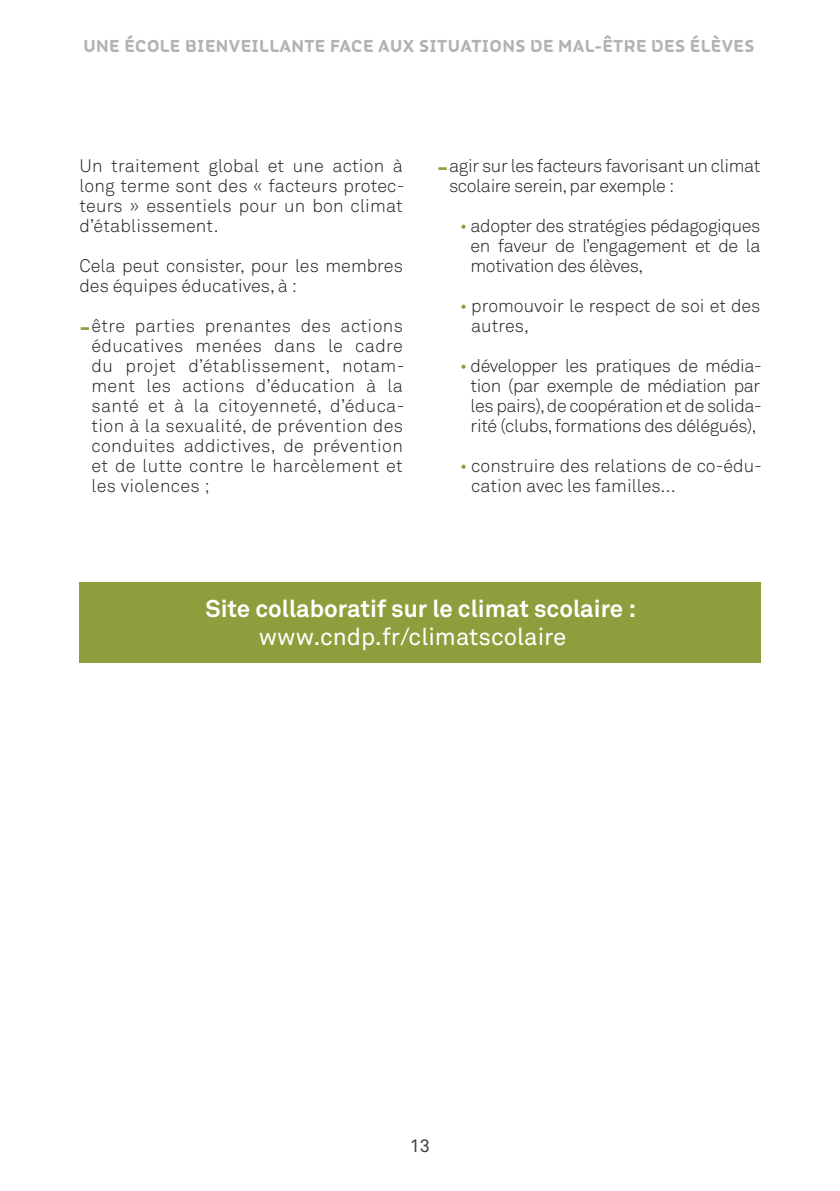
<style>
.page{position:relative;width:840px;height:1191px;background:#fff}
.page>*{position:absolute;margin:0;border:0;box-sizing:border-box;transform-origin:0 0}
.t1{font:700 24px "Akkurat";color:#fff}
.t2{font:24px "Akkurat";color:#fff}
.t3{font:300 18px/20px "Akkurat";color:#231f20;text-align:justify}
.t4{font:300 18px/20px "Akkurat";letter-spacing:-.02em;color:#231f20}
.t5{font:700 18px "FS Alvar";letter-spacing:.02em;color:#b1b2b5}
.t6{font:18px "Akkurat";color:#414243}
.s1{font-weight:700;font-size:24px;color:#8f9e3c}
.s2{color:#8f9e3c}
</style>
<div class="page">
<div style="left:79px;top:582px;width:681px;height:80px;background:#8f9e3c"></div>
<p class="t5" style="left:83px;top:30px;width:672px">UNE ÉCOLE BIENVEILLANTE FACE AUX SITUATIONS DE MAL-ÊTRE DES ÉLÈVES</p>
<p class="t3" style="left:79px;top:156px;width:326px">Un traitement global et une action à long terme sont des « facteurs protec&shy;teurs » essentiels pour un bon climat d’établissement.</p>
<p class="t3" style="left:79px;top:256px;width:325px">Cela peut consister, pour les membres des équipes éducatives, à :</p>
<p class="t3" style="left:91px;top:316px;width:314px;text-indent:-12px"><span class="s1">-</span>être parties prenantes des actions éducatives menées dans le cadre du projet d’établissement, notam&shy;ment les actions d’éducation à la santé et à la citoyenneté, d’éduca&shy;tion à la sexualité, de prévention des conduites addictives, de prévention et de lutte contre le harcèlement et les violences ;</p>
<p class="t4" style="left:449px;top:156px;width:313px;text-indent:-12px"><span class="s1">-</span>agir sur les facteurs favorisant un climat scolaire serein, par exemple :</p>
<p class="t3" style="left:470px;top:216px;width:291px;text-indent:-11px"><span class="s2">•</span> adopter des stratégies pédagogiques en faveur de l’engagement et de la motivation des élèves,</p>
<p class="t3" style="left:471px;top:296px;width:290px;text-indent:-12px"><span class="s2">•</span> promouvoir le respect de soi et des autres,</p>
<p class="t3" style="left:470px;top:356px;width:293px;text-indent:-11px"><span class="s2">•</span> développer les pratiques de média&shy;tion (par exemple de médiation par les pairs), de coopération et de solida&shy;rité (clubs, formations des délégués),</p>
<p class="t3" style="left:471px;top:456px;width:292px;text-indent:-12px"><span class="s2">•</span> construire des relations de co-édu&shy;cation avec les familles…</p>
<h1 class="t1" style="left:205px;top:594px;width:432px">Site collaboratif sur le climat scolaire :</h1>
<h1 class="t2" style="left:259px;top:623px;width:309px">www.cndp.fr/climatscolaire</h1>
<p class="t6" style="left:409px;top:1135px;width:22px">13</p>
</div>
